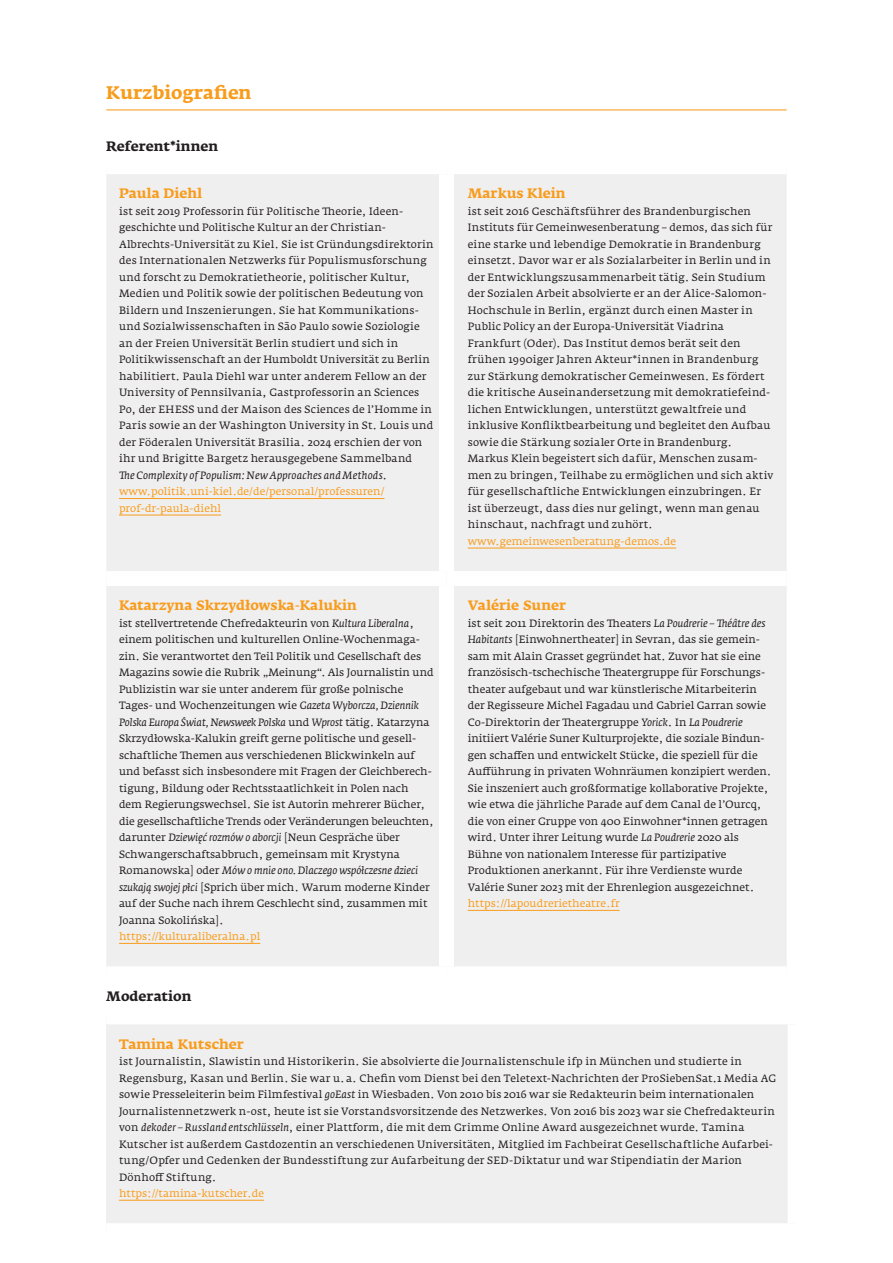
<style>
.page{position:relative;width:893px;height:1263px;background:#fff}
.page>*{position:absolute;margin:0;border:0;box-sizing:border-box;transform-origin:0 0}
.t1{font:700 18px "Fedra Serif A Pro";color:#f89c1c}
.t2{font:700 13.5px "Fedra Serif A Pro";color:#f89c1c}
.t3{font:700 13.5px "Fedra Serif A Pro";color:#231f20}
.t4{font:10.5px/16.5px "Fedra Serif A Pro";letter-spacing:.005em;color:#231f20}
.t5{font:10.5px "Fedra Serif A Pro";color:#f89c1c}
.s1{font-style:italic}
.s2{color:#f89c1c}
</style>
<div class="page">
<hr style="left:106px;top:109px;width:681px;height:1px;background:#f89c1c">
<div style="left:106px;top:174px;width:681px;height:792px;background:#f0efef"></div>
<div style="left:439px;top:586px;width:15px;height:380px;background:#fff"></div>
<div style="left:439px;top:174px;width:15px;height:397px;background:#fff"></div>
<div style="left:106px;top:571px;width:340px;height:15px;background:#fff"></div>
<div style="left:446px;top:571px;width:341px;height:15px;background:#fff"></div>
<hr style="left:119px;top:498px;width:265px;height:1px;background:#f89c1c">
<hr style="left:119px;top:515px;width:102px;height:1px;background:#f89c1c">
<hr style="left:468px;top:548px;width:208px;height:1px;background:#f89c1c">
<hr style="left:119px;top:943px;width:141px;height:1px;background:#f89c1c">
<hr style="left:468px;top:910px;width:152px;height:1px;background:#f89c1c">
<div style="left:106px;top:1017px;width:689px;height:214px;background:#f0efef"></div>
<div style="left:106px;top:1009px;width:697px;height:15px;background:#fff"></div>
<div style="left:788px;top:1024px;width:15px;height:199px;background:#fff"></div>
<div style="left:106px;top:1223px;width:697px;height:15px;background:#fff"></div>
<hr style="left:119px;top:1200px;width:145px;height:1px;background:#f89c1c">
<h1 class="t1" style="left:106px;top:82px;width:147px">Kurzbiografien</h1>
<p class="t3" style="left:106px;top:138px;width:113px">Referent*innen</p>
<p class="t2" style="left:119px;top:185px;width:85px">Paula Diehl</p>
<p class="t4" style="left:119px;top:203px;width:316px">ist seit 2019 Professorin für Politische Theorie, Ideen&shy;geschichte und Politische Kultur an der Christian-- Albrechts-Universität zu Kiel. Sie ist Gründungsdirektorin des Internationalen Netzwerks für Populismusforschung und forscht zu Demokratietheorie, politischer Kultur, Medien und Politik sowie der politischen Bedeutung von Bildern und Inszenierungen. Sie hat Kommunikations&shy;und Sozialwissenschaften in São Paulo sowie Soziologie an der Freien Universität Berlin studiert und sich in Politikwissenschaft an der Humboldt Universität zu Berlin habilitiert. Paula Diehl war unter anderem Fellow an der University of Pennsilvania, Gastprofessorin an Sciences Po, der EHESS und der Maison des Sciences de l’Homme in Paris sowie an der Washington University in St. Louis und der Föderalen Universität Brasilia. 2024 erschien der von ihr und Brigitte Bargetz herausgegebene Sammelband<br><span class="s1">The Complexity of Populism: New Approaches and Methods</span>. <span class="s2">www.politik.uni-kiel.de/de/personal/professuren/ prof-dr-paula-diehl</span></p>
<p class="t2" style="left:119px;top:597px;width:239px">Katarzyna Skrzydłowska-Kalukin</p>
<p class="t4" style="left:119px;top:615px;width:316px">ist stellvertretende Chefredakteurin von <span class="s1">Kultura Liberalna</span>, einem politischen und kulturellen Online-Wochenmaga&shy;zin. Sie verantwortet den Teil Politik und Gesellschaft des Magazins sowie die Rubrik „Meinung“. Als Journalistin und Publizistin war sie unter anderem für große polnische Tages- und Wochenzeitungen wie <span class="s1">Gazeta Wyborcza, Dziennik Polska Europa Świat, Newsweek Polska</span> und <span class="s1">Wprost</span> tätig. Katarzyna Skrzydłowska-Kalukin greift gerne politische und gesell&shy;schaftliche Themen aus verschiedenen Blickwinkeln auf und befasst sich insbesondere mit Fragen der Gleichberech&shy;tigung, Bildung oder Rechtsstaatlichkeit in Polen nach dem Regierungswechsel. Sie ist Autorin mehrerer Bücher, die gesellschaftliche Trends oder Veränderungen beleuchten, darunter <span class="s1">Dziewięć rozmów o aborcji</span> [Neun Gespräche über Schwangerschaftsabbruch, gemeinsam mit Krystyna Romanowska] oder <span class="s1">Mów o mnie ono. Dlaczego współczesne dzieci szukają swojej płci</span> [Sprich über mich. Warum moderne Kinder auf der Suche nach ihrem Geschlecht sind, zusammen mit Joanna Sokolińska].</p>
<p class="t5" style="left:119px;top:930px;width:143px">https://kulturaliberalna.pl</p>
<p class="t2" style="left:468px;top:185px;width:99px">Markus Klein</p>
<p class="t4" style="left:468px;top:203px;width:307px">ist seit 2016 Geschäftsführer des Brandenburgischen Instituts für Gemeinwesenberatung – demos, das sich für eine starke und lebendige Demokratie in Brandenburg einsetzt. Davor war er als Sozialarbeiter in Berlin und in der Entwicklungszusammenarbeit tätig. Sein Studium der Sozialen Arbeit absolvierte er an der Alice-Salomon-Hochschule in Berlin, ergänzt durch einen Master in Public Policy an der Europa-Universität Viadrina Frankfurt (Oder). Das Institut demos berät seit den frühen 1990iger Jahren Akteur*innen in Brandenburg zur Stärkung demokratischer Gemeinwesen. Es fördert die kritische Auseinandersetzung mit demokratiefeind&shy;lichen Entwicklungen, unterstützt gewaltfreie und inklusive Konfliktbearbeitung und begleitet den Aufbau sowie die Stärkung sozialer Orte in Brandenburg.<br>Markus Klein begeistert sich dafür, Menschen zusam&shy;men zu bringen, Teilhabe zu ermöglichen und sich aktiv für gesellschaftliche Entwicklungen einzubringen. Er ist überzeugt, dass dies nur gelingt, wenn man genau hinschaut, nachfragt und zuhört.</p>
<p class="t5" style="left:468px;top:535px;width:210px">www.gemeinwesenberatung-demos.de</p>
<p class="t2" style="left:468px;top:597px;width:100px">Valérie Suner</p>
<p class="t4" style="left:468px;top:615px;width:305px">ist seit 2011 Direktorin des Theaters <span class="s1">La Poudrerie – Théâtre des Habitants</span> [Einwohnertheater] in Sevran, das sie gemein&shy;sam mit Alain Grasset gegründet hat. Zuvor hat sie eine französisch-tschechische Theatergruppe für Forschungs&shy;theater aufgebaut und war künstlerische Mitarbeiterin der Regisseure Michel Fagadau und Gabriel Garran sowie Co-Direktorin der Theatergruppe <span class="s1">Yorick</span>. In <span class="s1">La Poudrerie </span>initiiert Valérie Suner Kulturprojekte, die soziale Bindun&shy;gen schaffen und entwickelt Stücke, die speziell für die Aufführung in privaten Wohnräumen konzipiert werden.<br>Sie inszeniert auch großformatige kollaborative Projekte, wie etwa die jährliche Parade auf dem Canal de l’Ourcq, die von einer Gruppe von 400 Einwohner*innen getragen wird. Unter ihrer Leitung wurde <span class="s1">La Poudrerie</span> 2020 als Bühne von nationalem Interesse für partizipative Produktionen anerkannt. Für ihre Verdienste wurde Valérie Suner 2023 mit der Ehrenlegion ausgezeichnet.</p>
<p class="t5" style="left:468px;top:897px;width:153px">https://lapoudrerietheatre.fr</p>
<p class="t3" style="left:106px;top:988px;width:87px">Moderation</p>
<p class="t2" style="left:119px;top:1035px;width:126px">Tamina Kutscher</p>
<p class="t4" style="left:119px;top:1053px;width:658px">ist Journalistin, Slawistin und Historikerin. Sie absolvierte die Journalistenschule ifp in München und studierte in Regensburg, Kasan und Berlin. Sie war u.a. Chefin vom Dienst bei den Teletext-Nachrichten der ProSiebenSat.1 Media AG sowie Presseleiterin beim Filmfestival <span class="s1">goEast</span> in Wiesbaden. Von 2010 bis 2016 war sie Redakteurin beim internationalen Journalistennetzwerk n-ost, heute ist sie Vorstandsvorsitzende des Netzwerkes. Von 2016 bis 2023 war sie Chefredakteurin von <span class="s1">dekoder – Russland entschlüsseln</span>, einer Plattform, die mit dem Grimme Online Award ausgezeichnet wurde. Tamina Kutscher ist außerdem Gastdozentin an verschiedenen Universitäten, Mitglied im Fachbeirat Gesellschaftliche Aufarbei&shy;tung/Opfer und Gedenken der Bundesstiftung zur Aufarbeitung der SED-Diktatur und war Stipendiatin der Marion Dönhoff Stiftung.</p>
<p class="t5" style="left:119px;top:1187px;width:146px">https://tamina-kutscher.de</p>
</div>
